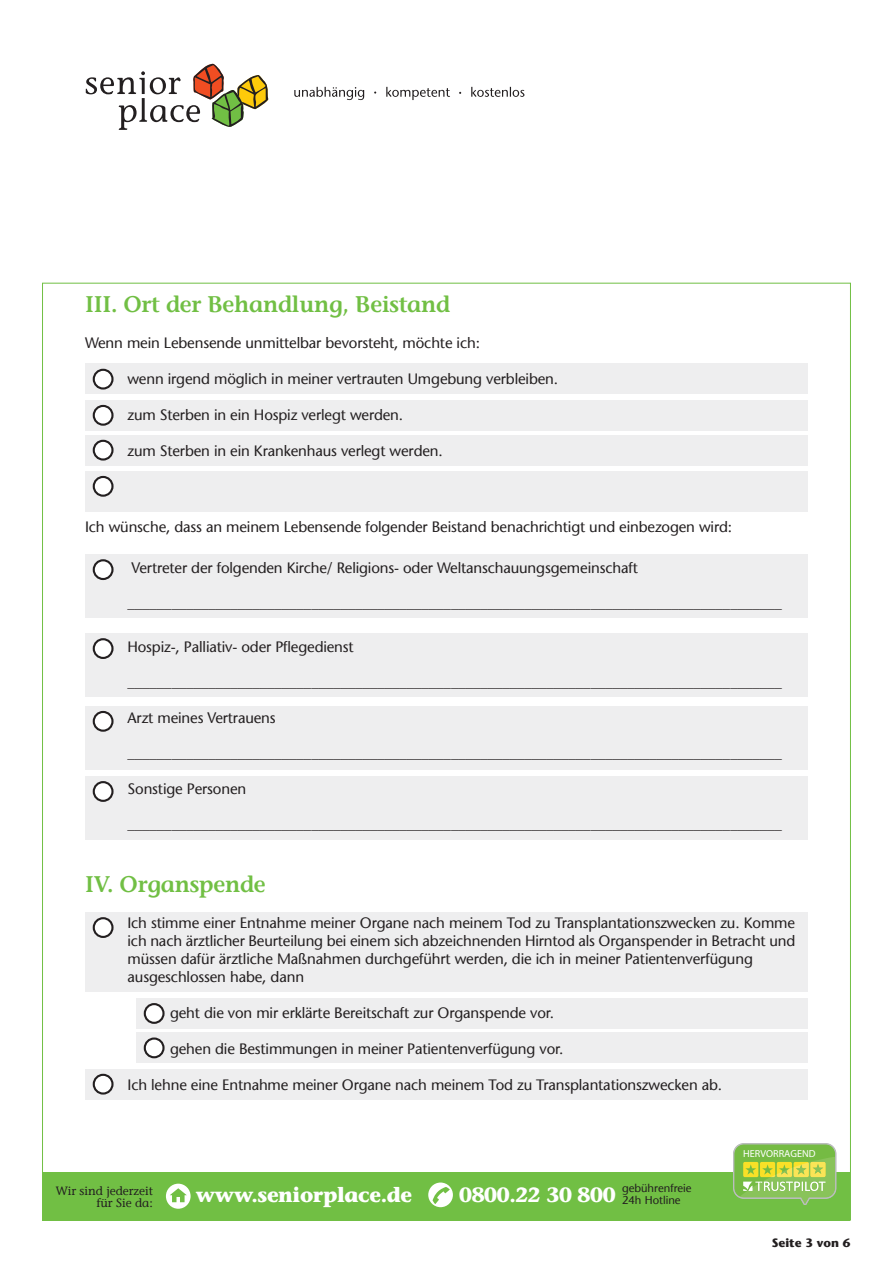
<style>
.page{position:relative;width:893px;height:1263px;background:#fff}
.page>*{position:absolute;margin:0;border:0;box-sizing:border-box;transform-origin:0 0}
.t1{font:600 22.5px "Stone Informal";letter-spacing:-.01em;color:#71bf44}
.t2{font:700 20.55px "Stone Informal";letter-spacing:-.02em;color:#fff}
.t3{font:15px/18px "Stone Sans";letter-spacing:-.01em;color:#231f20}
.t4{font:12px/12px "Stone Informal";color:#231f20;text-align:right}
.t5{font:700 12px "Stone Sans";color:#231f20}
.t6{font:11.25px/12px "Stone Sans";color:#231f20}
.t7{font:600 10.2px "Open Sans";color:#fff}
</style>
<div class="page">
<div style="left:43px;top:1171px;width:807px;height:49px;background:#71bf44"></div>
<svg style="left:428px;top:1182px;width:25px;height:25px"></svg>
<svg style="left:166px;top:1184px;width:25px;height:25px"></svg>
<svg style="left:733px;top:1143px;width:103px;height:61px;background:#9ac75a"></svg>
<svg style="left:86px;top:64px;width:182px;height:66px"></svg>
<svg style="left:294px;top:87px;width:230px;height:13px"></svg>
<div style="left:85px;top:1069px;width:723px;height:30px;background:#eeeeef"></div>
<div style="left:136px;top:1032px;width:672px;height:31px;background:#eeeeef"></div>
<div style="left:136px;top:998px;width:672px;height:30px;background:#eeeeef"></div>
<div style="left:85px;top:912px;width:723px;height:80px;background:#eeeeef"></div>
<div style="left:85px;top:364px;width:723px;height:30px;background:#eeeeef"></div>
<div style="left:85px;top:400px;width:723px;height:30px;background:#eeeeef"></div>
<div style="left:85px;top:435px;width:723px;height:30px;background:#eeeeef"></div>
<div style="left:85px;top:471px;width:723px;height:41px;background:#eeeeef"></div>
<div style="left:85px;top:554px;width:723px;height:64px;background:#eeeeef"></div>
<div style="left:85px;top:633px;width:723px;height:64px;background:#eeeeef"></div>
<div style="left:85px;top:706px;width:723px;height:64px;background:#eeeeef"></div>
<div style="left:85px;top:776px;width:723px;height:64px;background:#eeeeef"></div>
<div style="left:94px;top:1075px;width:18px;height:18px;background:#fff;border-radius:50%"></div>
<div style="left:93px;top:1074px;width:21px;height:20px;border:2px solid #231f20;border-radius:50%"></div>
<svg style="left:145px;top:1038px;width:19px;height:19px"></svg>
<div style="left:144px;top:1037px;width:21px;height:21px;border:2px solid #231f20;border-radius:50%"></div>
<div style="left:145px;top:1004px;width:19px;height:19px;background:#fff;border-radius:50%"></div>
<div style="left:144px;top:1003px;width:21px;height:21px;border:2px solid #231f20;border-radius:50%"></div>
<div style="left:94px;top:918px;width:18px;height:19px;background:#fff;border-radius:50%"></div>
<div style="left:93px;top:917px;width:21px;height:21px;border:2px solid #231f20;border-radius:50%"></div>
<div style="left:94px;top:370px;width:18px;height:18px;background:#fff;border-radius:50%"></div>
<div style="left:93px;top:369px;width:21px;height:21px;border:2px solid #231f20;border-radius:50%"></div>
<div style="left:94px;top:406px;width:18px;height:19px;background:#fff;border-radius:50%"></div>
<div style="left:93px;top:405px;width:21px;height:21px;border:2px solid #231f20;border-radius:50%"></div>
<div style="left:94px;top:441px;width:18px;height:18px;background:#fff;border-radius:50%"></div>
<div style="left:93px;top:440px;width:21px;height:21px;border:2px solid #231f20;border-radius:50%"></div>
<div style="left:94px;top:477px;width:18px;height:19px;background:#fff;border-radius:50%"></div>
<div style="left:93px;top:476px;width:21px;height:21px;border:2px solid #231f20;border-radius:50%"></div>
<div style="left:94px;top:560px;width:18px;height:19px;background:#fff;border-radius:50%"></div>
<div style="left:93px;top:559px;width:21px;height:21px;border:2px solid #231f20;border-radius:50%"></div>
<div style="left:94px;top:639px;width:18px;height:19px;background:#fff;border-radius:50%"></div>
<div style="left:93px;top:638px;width:21px;height:21px;border:2px solid #231f20;border-radius:50%"></div>
<div style="left:94px;top:712px;width:18px;height:19px;background:#fff;border-radius:50%"></div>
<div style="left:93px;top:711px;width:21px;height:21px;border:2px solid #231f20;border-radius:50%"></div>
<div style="left:94px;top:782px;width:18px;height:19px;background:#fff;border-radius:50%"></div>
<div style="left:93px;top:781px;width:21px;height:21px;border:2px solid #231f20;border-radius:50%"></div>
<h1 class="t1" style="left:85px;top:291px;width:367px">III. Ort der Behandlung, Beistand</h1>
<p class="t3" style="left:85px;top:334px;width:396px">Wenn mein Lebensende unmittelbar bevorsteht, möchte ich:</p>
<p class="t3" style="left:127px;top:370px;width:432px">wenn irgend möglich in meiner vertrauten Umgebung verbleiben.</p>
<p class="t3" style="left:127px;top:406px;width:277px">zum Sterben in ein Hospiz verlegt werden.</p>
<p class="t3" style="left:127px;top:442px;width:317px">zum Sterben in ein Krankenhaus verlegt werden.</p>
<p class="t3" style="left:85px;top:518px;width:649px">Ich wünsche, dass an meinem Lebensende folgender Beistand benachrichtigt und einbezogen wird:</p>
<p class="t3" style="left:132px;top:558px;width:508px">Vertreter der folgenden Kirche/ Religions- oder Weltanschauungsgemeinschaft</p>
<p class="t3" style="left:128px;top:593px;width:656px">_________________________________________________________________________________________</p>
<p class="t3" style="left:127px;top:638px;width:228px">Hospiz-, Palliativ- oder Pflegedienst</p>
<p class="t3" style="left:128px;top:673px;width:656px">_________________________________________________________________________________________</p>
<p class="t3" style="left:128px;top:709px;width:150px">Arzt meines Vertrauens</p>
<p class="t3" style="left:128px;top:744px;width:656px">_________________________________________________________________________________________</p>
<p class="t3" style="left:128px;top:780px;width:120px">Sonstige Personen</p>
<p class="t3" style="left:128px;top:815px;width:656px">_________________________________________________________________________________________</p>
<h1 class="t1" style="left:85px;top:871px;width:182px">IV. Organspende</h1>
<p class="t3" style="left:127px;top:914px;width:669px">Ich stimme einer Entnahme meiner Organe nach meinem Tod zu Transplantationszwecken zu. Komme ich nach ärztlicher Beurteilung bei einem sich abzeichnenden Hirntod als Organspender in Betracht und müssen dafür ärztliche Maßnahmen durchgeführt werden, die ich in meiner Patientenverfügung ausgeschlossen habe, dann</p>
<p class="t3" style="left:170px;top:1004px;width:385px">geht die von mir erklärte Bereitschaft zur Organspende vor.</p>
<p class="t3" style="left:170px;top:1040px;width:395px">gehen die Bestimmungen in meiner Patientenverfügung vor.</p>
<p class="t3" style="left:128px;top:1076px;width:596px">Ich lehne eine Entnahme meiner Organe nach meinem Tod zu Transplantationszwecken ab.</p>
<p class="t6" style="left:622px;top:1182px;width:71px">gebührenfreie<br>24h Hotline</p>
<p class="t4" style="left:56px;top:1184px;width:99px">Wir sind jederzeit für Sie da:</p>
<h2 class="t2" style="left:196px;top:1182px;width:218px">www.seniorplace.de</h2>
<h2 class="t2" style="left:459px;top:1182px;width:158px">0800.22 30 800</h2>
<p class="t7" style="left:743px;top:1147px;width:74px">HERVORRAGEND</p>
<p class="t5" style="left:772px;top:1235px;width:80px">Seite 3 von 6</p>
</div>
